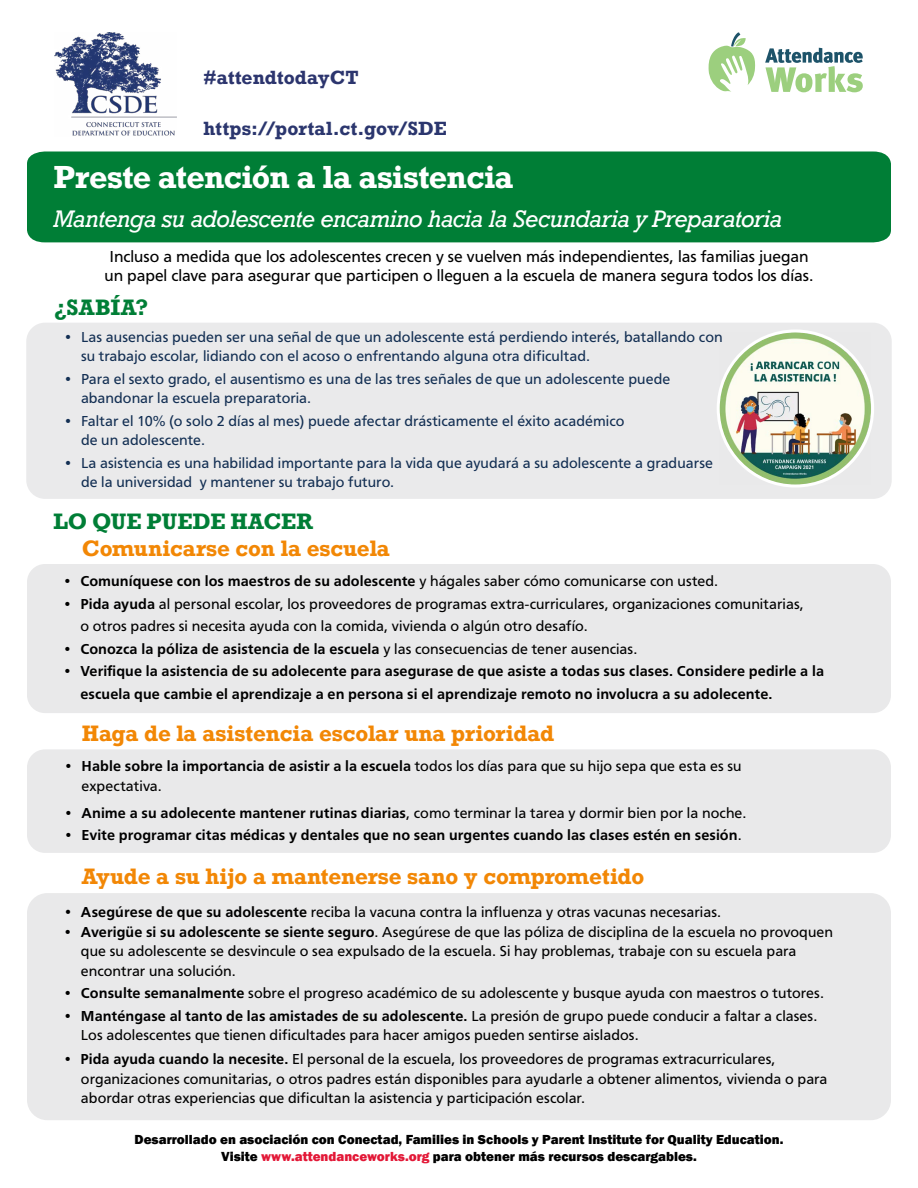
<style>
.page{position:relative;width:918px;height:1188px;background:#fff}
.page>*{position:absolute;margin:0;border:0;box-sizing:border-box;transform-origin:0 0}
.t1{font:700 30px "Rockwell";letter-spacing:-.02em;color:#fff}
.t2{font:italic 22.5px "Rockwell";letter-spacing:-.03em;color:#fff}
.t3{font:700 21px "Rockwell";letter-spacing:-.01em;color:#f28705}
.t4{font:700 21px "Rockwell";letter-spacing:.005em;color:#007e36}
.t5{font:700 18px "Rockwell";letter-spacing:.005em;color:#2b366e}
.t6{font:700 18px "Rockwell";color:#2c356e}
.t7{font:16.5px/19.8px "Carto Gothic Std";color:#000;text-align:center}
.t8{font:15px/19.5px "Carto Gothic Std";letter-spacing:.005em;color:#000}
.t9{font:15px/19.5px "Carto Gothic Std";letter-spacing:.005em;color:#132f53}
.t10{font:700 15px/22.5px "Carto Gothic Std";letter-spacing:.005em;color:#000}
.t11{font:800 13.5px/16.5px "Franklin Gothic";color:#000;text-align:center}
.s1{font-weight:400}
.s2{font-weight:700}
.s3{font-family:"Franklin Gothic"}
.s4{color:#e31837}
</style>
<div class="page">
<div style="left:27px;top:323px;width:864px;height:175px;background:#e9e9ea;border-radius:18px"></div>
<div style="left:26px;top:323px;width:866px;height:176px;border:2px solid #e9e9ea;border-radius:18px"></div>
<img style="left:719px;top:333px;width:151px;height:151px">
<div style="left:717px;top:329px;width:157px;height:159px;border:3px solid #fff;border-radius:50%"></div>
<div style="left:27px;top:152px;width:864px;height:90px;background:#007e36"></div>
<svg style="left:708px;top:32px;width:47px;height:59px"></svg>
<svg style="left:765px;top:48px;width:98px;height:44px"></svg>
<img style="left:54px;top:32px;width:123px;height:104px">
<div style="left:27px;top:564px;width:864px;height:149px;background:#e9e9ea;border-radius:18px"></div>
<div style="left:27px;top:749px;width:864px;height:104px;background:#e9e9ea;border-radius:18px"></div>
<div style="left:27px;top:893px;width:864px;height:227px;background:#e9e9ea;border-radius:20px"></div>
<p class="t6" style="left:204px;top:66px;width:157px">#attendtodayCT</p>
<p class="t5" style="left:204px;top:117px;width:245px">https://portal.ct.gov/SDE</p>
<p class="t1" style="left:53px;top:157px;width:462px">Preste atención a la asistencia</p>
<p class="t2" style="left:53px;top:205px;width:731px">Mantenga su adolescente encamino hacia la Secundaria y Preparatoria</p>
<p class="t7" style="left:104px;top:246px;width:711px">Incluso a medida que los adolescentes crecen y se vuelven más independientes, las familias juegan un papel clave para asegurar que participen o lleguen a la escuela de manera segura todos los días.</p>
<p class="t4" style="left:54px;top:293px;width:96px">¿SABÍA?</p>
<p class="t9" style="left:81px;top:327px;width:643px;text-indent:-18px">• Las ausencias pueden ser una señal de que un adolescente está perdiendo interés, batallando con su trabajo escolar, lidiando con el acoso o enfrentando alguna otra difcultad.</p>
<p class="t9" style="left:81px;top:369px;width:591px;text-indent:-18px">• Para el sexto grado, el ausentismo es una de las tres señales de que un adolescente puede abandonar la escuela preparatoria.</p>
<p class="t9" style="left:81px;top:411px;width:545px;text-indent:-18px">• Faltar el 10% (o solo 2 días al mes) puede afectar drásticamente el éxito académico de un adolescente.</p>
<p class="t9" style="left:81px;top:453px;width:634px;text-indent:-18px">• La asistencia es una habilidad importante para la vida que ayudará a su adolescente a graduarse de la universidad y mantener su trabajo futuro.</p>
<p class="t4" style="left:53px;top:507px;width:261px">LO QUE PUEDE HACER</p>
<p class="t3" style="left:82px;top:535px;width:310px">Comunicarse con la escuela</p>
<p class="t10" style="left:62px;top:570px;width:657px"><span class="s1">•</span> Comuníquese con los maestros de su adolescente <span class="s1">y hágales saber cómo comunicarse con usted.</span></p>
<p class="t8" style="left:80px;top:593px;width:725px;line-height:22.5px;text-indent:-18px">• <span class="s2">Pida ayuda</span> al personal escolar, los proveedores de programas extra-curriculares, organizaciones comunitarias, o otros padres si necesita ayuda con la comida, vivienda o algún otro desafío.</p>
<p class="t10" style="left:62px;top:638px;width:577px"><span class="s1">•</span> Conozca la póliza de asistencia de la escuela <span class="s1">y las consecuencias de tener ausencias.</span></p>
<p class="t10" style="left:80px;top:660px;width:745px;text-indent:-18px"><span class="s1">•</span> Verifque la asistencia de su adolecente para asegurase de que asiste a todas sus clases. Considere pedirle a la escuela que cambie el aprendizaje a en persona si el aprendizaje remoto no involucra a su adolecente.</p>
<p class="t3" style="left:82px;top:719px;width:474px">Haga de la asistencia escolar una prioridad</p>
<p class="t8" style="left:82px;top:757px;width:662px;text-indent:-18px">• <span class="s2">Hable sobre la importancia de asistir a la escuela</span> todos los días para que su hijo sepa que esta es su expectativa.</p>
<p class="t8" style="left:64px;top:803px;width:684px">• <span class="s2">Anime a su adolecente mantener rutinas diarias</span>, como terminar la tarea y dormir bien por la noche.</p>
<p class="t10" style="left:64px;top:824px;width:680px"><span class="s1">•</span> Evite programar citas médicas y dentales que no sean urgentes cuando las clases estén en sesión<span class="s1">.</span></p>
<p class="t3" style="left:82px;top:863px;width:564px">Ayude a su hijo a mantenerse sano y comprometido</p>
<p class="t8" style="left:63px;top:902px;width:660px"><span class="s3">•</span> <span class="s2">Asegúrese de que su adolescente</span> reciba la vacuna contra la infuenza y otras vacunas necesarias.</p>
<p class="t8" style="left:81px;top:922px;width:754px;text-indent:-18px"><span class="s2">• Averigüe si su adolescente se siente seguro</span>. Asegúrese de que las póliza de disciplina de la escuela no provoquen que su adolescente se desvincule o sea expulsado de la escuela. Si hay problemas, trabaje con su escuela para encontrar una solución.</p>
<p class="t8" style="left:63px;top:983px;width:763px"><span class="s2">• Consulte semanalmente</span> sobre el progreso académico de su adolescente y busque ayuda con maestros o tutores.</p>
<p class="t8" style="left:81px;top:1006px;width:738px;text-indent:-18px"><span class="s2">• Manténgase al tanto de las amistades de su adolescente.</span> La presión de grupo puede conducir a faltar a clases.<br>Los adolescentes que tienen difcultades para hacer amigos pueden sentirse aislados.</p>
<p class="t8" style="left:81px;top:1049px;width:748px;text-indent:-18px"><span class="s2">• Pida ayuda cuando la necesite.</span> El personal de la escuela, los proveedores de programas extracurriculares, organizaciones comunitarias, o otros padres están disponibles para ayudarle a obtener alimentos, vivienda o para abordar otras experiencias que difcultan la asistencia y participación escolar.</p>
<p class="t11" style="left:135px;top:1132px;width:650px">Desarrollado en asociación con Conectad, Families in Schools y Parent Institute for Quality Education.<br>Visite <span class="s4">www.attendanceworks.org</span> para obtener más recursos descargables.</p>
</div>
